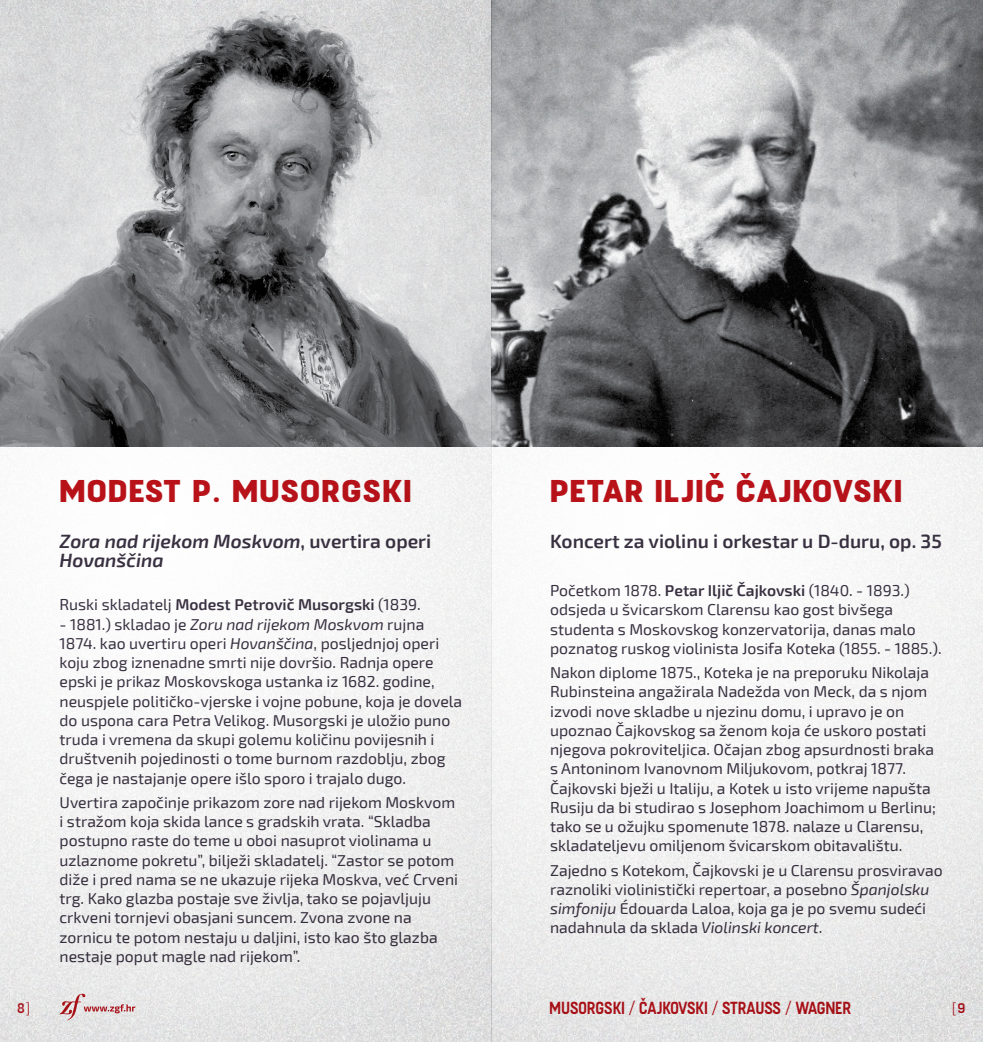
<style>
.page{position:relative;width:983px;height:1042px;background:#fff}
.page>*{position:absolute;margin:0;border:0;box-sizing:border-box;transform-origin:0 0}
.t1{font:700 31.5px "Fuji";letter-spacing:.05em;color:#ba131a}
.t2{font:italic 600 19.25px/19.2px "Exo 2";color:#3a3242}
.t3{font:600 19.25px "Exo 2";color:#3a3242}
.t4{font:17.5px "Fuji";letter-spacing:-.03em;color:#ba131a;scale:.9 1}
.t5{font:15.75px/19.2px "Exo 2";color:#3a3242}
.t6{font:600 15.75px "Exo 2";color:#3a3242}
.t7{font:300 14px "Fuji";color:#ba131a}
.t8{font:300 14px "Exo 2";color:#ba131a}
.s1{font-style:normal}
.s2{font-weight:400}
.s3{font-style:italic}
.s4{font-weight:600}
.s5{font-family:"Exo 2"}
.s6{font-family:"Fuji"}
</style>
<div class="page">
<img style="left:0;top:0;width:982px;height:1042px">
<h1 class="t1" style="left:60px;top:472px;width:353px">MODEST P. MUSORGSKI</h1>
<p class="t2" style="left:60px;top:532px;width:373px">Zora nad rijekom Moskvom<span class="s1">, uvertira operi<br></span>Hovanščina</p>
<p class="t6" style="left:60px;top:595px;width:362px"><span class="s2">Ruski skladatelj</span> Modest Petrovič Musorgski <span class="s2">(1839.</span></p>
<p class="t5" style="left:60px;top:615px;width:404px">- 1881.) skladao je <span class="s3">Zoru nad rijekom Moskvom</span> rujna 1874. kao uvertiru operi <span class="s3">Hovanščina</span>, posljednjoj operi koju zbog iznenadne smrti nije dovršio. Radnja opere epski je prikaz Moskovskoga ustanka iz 1682. godine, neuspjele političko-vjerske i vojne pobune, koja je dovela do uspona cara Petra Velikog. Musorgski je uložio puno truda i vremena da skupi golemu količinu povijesnih i društvenih pojedinosti o tome burnom razdoblju, zbog čega je nastajanje opere išlo sporo i trajalo dugo.</p>
<p class="t5" style="left:60px;top:793px;width:400px">Uvertira započinje prikazom zore nad rijekom Moskvom i stražom koja skida lance s gradskih vrata. “Skladba postupno raste do teme u oboi nasuprot violinama u uzlaznome pokretu”, bilježi skladatelj. “Zastor se potom diže i pred nama se ne ukazuje rijeka Moskva, već Crveni trg. Kako glazba postaje sve življa, tako se pojavljuju crkveni tornjevi obasjani suncem. Zvona zvone na zornicu te potom nestaju u daljini, isto kao što glazba nestaje poput magle nad rijekom”.</p>
<h1 class="t1" style="left:550px;top:472px;width:353px">PETAR ILJIČ ČAJKOVSKI</h1>
<p class="t3" style="left:550px;top:529px;width:393px">Koncert za violinu i orkestar u D-duru, op. 35</p>
<p class="t5" style="left:550px;top:581px;width:393px">Početkom 1878. <span class="s4">Petar Iljič Čajkovski</span> (1840. - 1893.) odsjeda u švicarskom Clarensu kao gost bivšega studenta s Moskovskog konzervatorija, danas malo poznatog ruskog violinista Josifa Koteka (1855. - 1885.).</p>
<p class="t5" style="left:550px;top:663px;width:387px">Nakon diplome 1875., Koteka je na preporuku Nikolaja Rubinsteina angažirala Nadežda von Meck, da s njom izvodi nove skladbe u njezinu domu, i upravo je on upoznao Čajkovskog sa ženom koja će uskoro postati njegova pokroviteljica. Očajan zbog apsurdnosti braka s Antoninom Ivanovnom Miljukovom, potkraj 1877.<br>Čajkovski bježi u Italiju, a Kotek u isto vrijeme napušta Rusiju da bi studirao s Josephom Joachimom u Berlinu; tako se u ožujku spomenute 1878. nalaze u Clarensu, skladateljevu omiljenom švicarskom obitavalištu.</p>
<p class="t5" style="left:550px;top:861px;width:394px">Zajedno s Kotekom, Čajkovski je u Clarensu prosviravao raznoliki violinistički repertoar, a posebno <span class="s3">Španjolsku simfoniju</span> Édouarda Laloa, koja ga je po svemu sudeći nadahnula da sklada <span class="s3">Violinski koncert</span>.</p>
<p class="t7" style="left:17px;top:999px;width:15px">8<span class="s5">]</span></p>
<p class="t4" style="left:549px;top:997px;width:337px">MUSORGSKI / ČAJKOVSKI / STRAUSS / WAGNER</p>
<p class="t8" style="left:951px;top:1000px;width:15px">[<span class="s6">9</span></p>
</div>
